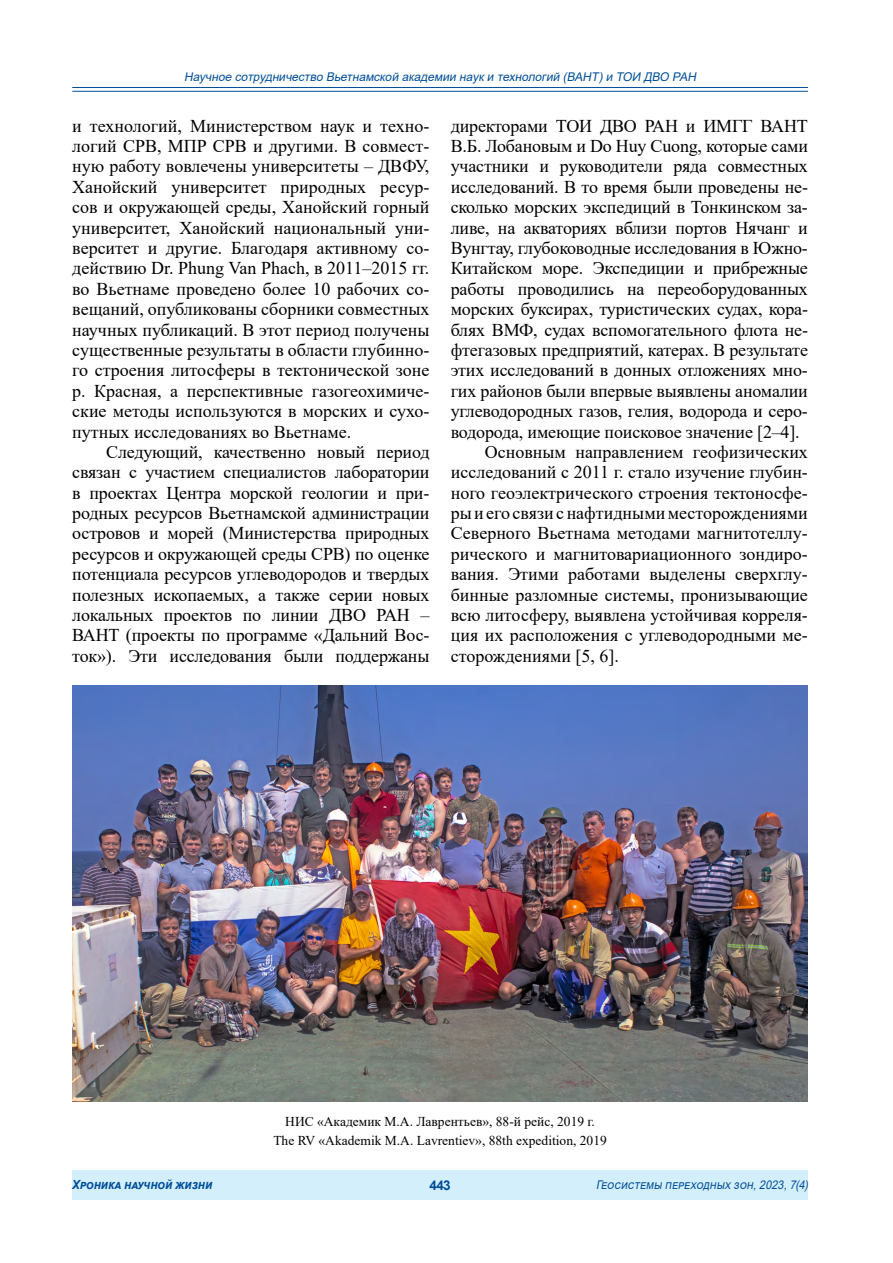
<style>
.page{position:relative;width:893px;height:1263px;background:#fff}
.page>*{position:absolute;margin:0;border:0;box-sizing:border-box;transform-origin:0 0}
.t1{font:18px/20.4px "Times New Roman";letter-spacing:-.01em;color:#000;text-align:justify}
.t2{font:13.5px/19.8px "Times New Roman";color:#000;text-align:center}
.t3{font:700 13.5px "Arial";color:#004e98}
.t4{font:italic 700 12.6px "Arial";letter-spacing:-.005em;color:#004e98;scale:.9 1}
.t5{font:italic 12px "Arial";color:#004e98}
.t6{font:italic 12px "Arial";color:#004e98;scale:.9 1}
</style>
<div class="page">
<div style="left:72px;top:1170px;width:736px;height:30px;background:#d4effc"></div>
<hr style="left:72px;top:87px;width:736px;height:1px;background:#004e98">
<hr style="left:72px;top:91px;width:736px;height:1px;background:#004e98">
<img style="left:72px;top:685px;width:736px;height:416px">
<p class="t5" style="left:184px;top:69px;width:516px">Научное сотрудничество Вьетнамской академии науки технологий (ВАНТ)и ТОИ ДВО РАН</p>
<p class="t1" style="left:72px;top:115px;width:359px">и технологий, Министерством наук и техно&shy;логий СРВ, МПР СРВ и другими. В совмест&shy;ную работу вовлечены университеты – ДВФУ, Ханойский университет природных ресур&shy;сов и окружающей среды, Ханойский горный университет, Ханойский национальный уни&shy;верситет и другие. Благодаря активному со&shy;действию Dr. Phung Van Phach, в 2011–2015 гг. во Вьетнаме проведено более 10 рабочих со&shy;вещаний, опубликованы сборники совместных научных публикаций. В этот период получены существенные результаты в области глубинно&shy;го строения литосферы в тектонической зоне р. Красная, а перспективные газогеохимиче&shy;ские методы используются в морских и сухо&shy;путных исследованиях во Вьетнаме.</p>
<p class="t1" style="left:72px;top:441px;width:359px;text-indent:34px">Следующий, качественно новый период связан с участием специалистов лаборатории в проектах Центра морской геологии и при&shy;родных ресурсов Вьетнамской администрации островов и морей (Министерства природных ресурсов и окружающей среды СРВ) по оценке потенциала ресурсов углеводородов и твердых полезных ископаемых, а также серии новых локальных проектов по линии ДВО РАН – ВАНТ (проекты по программе «Дальний Вос&shy;ток»). Эти исследования были поддержаны</p>
<p class="t1" style="left:451px;top:115px;width:359px">директорами ТОИ ДВО РАН и ИМГГ ВАНТ</p>
<p class="t1" style="left:451px;top:135px;width:359px">В.Б. Лобановым и Do Huy Cuong, которые сами</p>
<p class="t1" style="left:451px;top:156px;width:359px">участники и руководители ряда совместных</p>
<p class="t1" style="left:451px;top:176px;width:359px">исследований. В то время были проведены не-</p>
<p class="t1" style="left:451px;top:196px;width:359px">сколько морских экспедиций в Тонкинском за-</p>
<p class="t1" style="left:451px;top:217px;width:359px">ливе, на акваториях вблизи портов Нячанг и</p>
<p class="t1" style="left:451px;top:237px;width:359px">Вунгтау, глубоководные исследования в Южно-</p>
<p class="t1" style="left:451px;top:257px;width:359px">Китайском море. Экспедиции и прибрежные</p>
<p class="t1" style="left:451px;top:278px;width:359px">работы проводились на переоборудованных</p>
<p class="t1" style="left:451px;top:298px;width:359px">морских буксирах, туристических судах, кора-</p>
<p class="t1" style="left:451px;top:319px;width:359px">блях ВМФ, судах вспомогательного флота не-</p>
<p class="t1" style="left:451px;top:339px;width:359px">фтегазовых предприятий, катерах. В результате</p>
<p class="t1" style="left:451px;top:359px;width:359px">этих исследований в донных отложениях мно-</p>
<p class="t1" style="left:451px;top:380px;width:359px">гих районов были впервые выявлены аномалии</p>
<p class="t1" style="left:451px;top:400px;width:359px">углеводородных газов, гелия, водорода и серо-</p>
<p class="t1" style="left:451px;top:421px;width:350px">водорода, имеющие поисковое значение [2–4].</p>
<p class="t1" style="left:485px;top:441px;width:325px">Основным направлением геофизических</p>
<p class="t1" style="left:451px;top:461px;width:359px">исследований с 2011 г. стало изучение глубин-</p>
<p class="t1" style="left:451px;top:482px;width:359px">ного геоэлектрического строения тектоносфе-</p>
<p class="t1" style="left:451px;top:502px;width:359px">ры и его связи с нафтидными месторождениями</p>
<p class="t1" style="left:451px;top:523px;width:359px">Северного Вьетнама методами магнитотеллу-</p>
<p class="t1" style="left:451px;top:543px;width:359px">рического и магнитовариационного зондиро-</p>
<p class="t1" style="left:451px;top:563px;width:359px">вания. Этими работами выделены сверхглу-</p>
<p class="t1" style="left:451px;top:584px;width:359px">бинные разломные системы, пронизывающие</p>
<p class="t1" style="left:451px;top:604px;width:359px">всю литосферу, выявлена устойчивая корреля-</p>
<p class="t1" style="left:451px;top:625px;width:359px">ция их расположения с углеводородными ме-</p>
<p class="t1" style="left:451px;top:645px;width:170px">сторождениями [5, 6].</p>
<p class="t2" style="left:273px;top:1111px;width:335px">НИС «Академик М.А. Лаврентьев», 88-й рейс, 2019 г.<br>The RV «Akademik M.A. Lavrentiev», 88th expedition, 2019</p>
<p class="t4" style="left:72px;top:1176px;width:157px">Хроника научной жизни</p>
<p class="t3" style="left:429px;top:1175px;width:23px">443</p>
<p class="t6" style="left:596px;top:1176px;width:240px">Геосистемы переходных зон,2023,7(4)</p>
</div>
